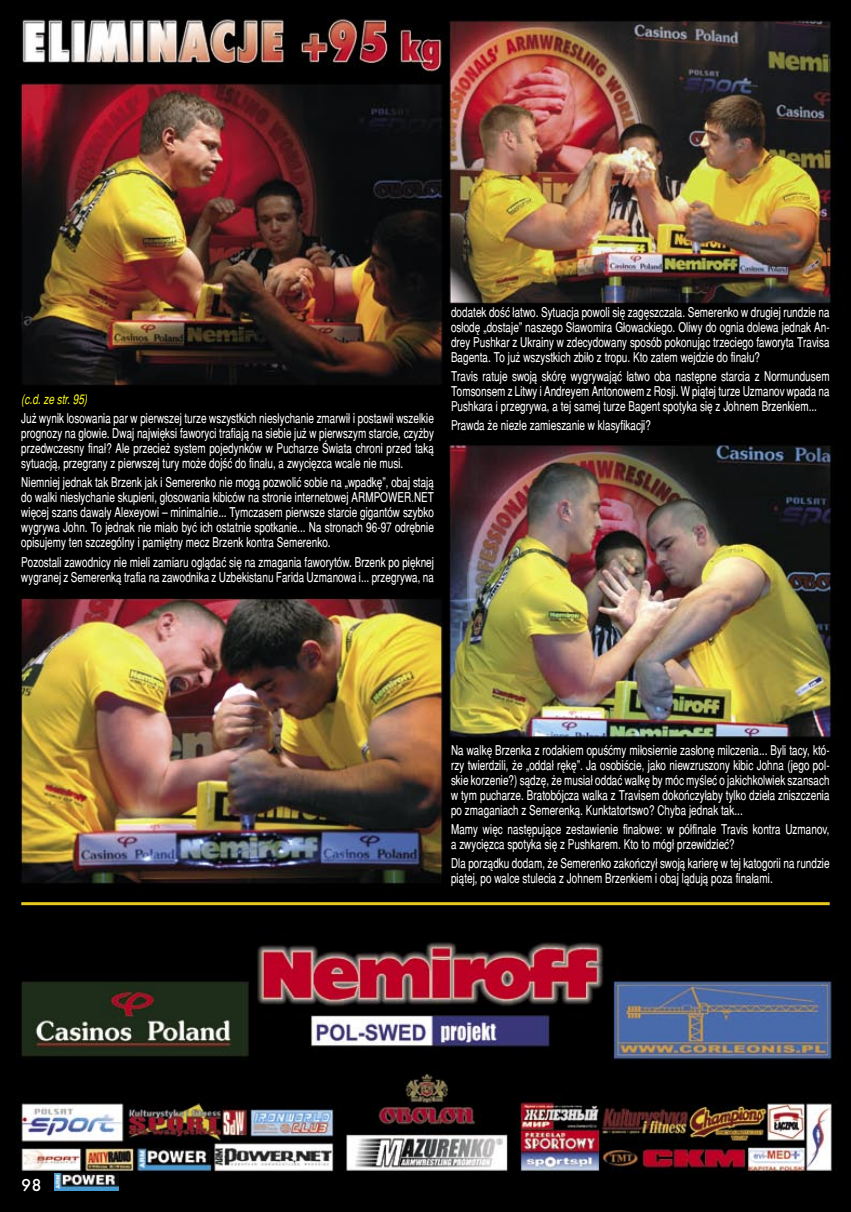
<style>
.page{position:relative;width:851px;height:1212px;background:#fff}
.page>*{position:absolute;margin:0;border:0;box-sizing:border-box;transform-origin:0 0}
.t1{font:500 18px "Futura TEE";color:#fff}
.t2{font:13.5px/15px "Switzerland Narrow";color:#fff;text-align:justify;scale:.9 1}
.t3{font:italic 13.5px "Switzerland Narrow";color:#f7f410;scale:.9 1}
</style>
<div class="page">
<img style="left:0;top:0;width:850px;height:1212px">
<img style="left:54px;top:1173px;width:64px;height:18px">
<hr style="left:21px;top:902px;width:808px;height:3px;background:#e9c91e">
<p class="t3" style="left:21px;top:391px;width:75px">(c.d. ze str. 95)</p>
<p class="t2" style="left:21px;top:411px;width:460px">Już wynik losowania par w pierwszej turze wszystkich niesłychanie zmarwił i postawił wszelkie prognozy na głowie. Dwaj najwięksi faworyci trafiają na siebie już w pierwszym starcie, czyżby przedwczesny finał? Ale przecież system pojedynków w Pucharze Świata chroni przed taką sytuacją, przegrany z pierwszej tury może dojść do finału, a zwycięzca wcale nie musi.</p>
<p class="t2" style="left:21px;top:475px;width:460px">Niemniej jednak tak Brzenk jak i Semerenko nie mogą pozwolić sobie na „wpadkę”, obaj stają do walki niesłychanie skupieni, głosowania kibiców na stronie internetowej ARMPOWER.NET więcej szans dawały Alexeyowi – minimalnie... Tymczasem pierwsze starcie gigantów szybko wygrywa John. To jednak nie miało być ich ostatnie spotkanie... Na stronach 96-97 odrębnie opisujemy ten szczególny i pamiętny mecz Brzenk kontra Semerenko.</p>
<p class="t2" style="left:21px;top:554px;width:460px">Pozostali zawodnicy nie mieli zamiaru oglądać się na zmagania faworytów. Brzenk po pięknej wygranej z Semerenką trafia na zawodnika z Uzbekistanu Farida Uzmanowa i... przegrywa, na</p>
<p class="t2" style="left:451px;top:304px;width:422px">dodatek dość łatwo. Sytuacja powoli się zagęszczała. Semerenko w drugiej rundzie na osłodę „dostaje” naszego Sławomira Głowackiego. Oliwy do ognia dolewa jednak An&shy;drey Pushkar z Ukrainy w zdecydowany sposób pokonując trzeciego faworyta Travisa Bagenta. To już wszystkich zbiło z tropu. Kto zatem wejdzie do finału?</p>
<p class="t2" style="left:451px;top:369px;width:422px">Travis ratuje swoją skórę wygrywająć łatwo oba następne starcia z Normundusem Tomsonsem z Litwy i Andreyem Antonowem z Rosji. W piątej turze Uzmanov wpada na Pushkara i przegrywa, a tej samej turze Bagent spotyka się z Johnem Brzenkiem...</p>
<p class="t2" style="left:451px;top:418px;width:224px">Prawda że niezłe zamieszanie w klasyfikacji?</p>
<p class="t2" style="left:451px;top:742px;width:422px">Na walkę Brzenka z rodakiem opuśćmy miłosiernie zasłonę milczenia... Byli tacy, któ&shy;rzy twierdzili, że „oddał rękę”. Ja osobiście, jako niewzruszony kibic Johna (jego pol&shy;skie korzenie?) sądzę, że musiał oddać walkę by móc myśleć o jakichkolwiek szansach w tym pucharze. Bratobójcza walka z Travisem dokończyłaby tylko dzieła zniszczenia po zmaganiach z Semerenką. Kunktatortswo? Chyba jednak tak...</p>
<p class="t2" style="left:451px;top:822px;width:422px">Mamy więc następujące zestawienie finałowe: w półfinale Travis kontra Uzmanov, a zwycięzca spotyka się z Pushkarem. Kto to mógł przewidzieć?</p>
<p class="t2" style="left:451px;top:856px;width:422px">Dla porządku dodam, że Semerenko zakończył swoją karierę w tej katogorii na rundzie piątej, po walce stulecia z Johnem Brzenkiem i obaj lądują poza finałami.</p>
<h1 class="t1" style="left:21px;top:1174px;width:22px">98</h1>
</div>
